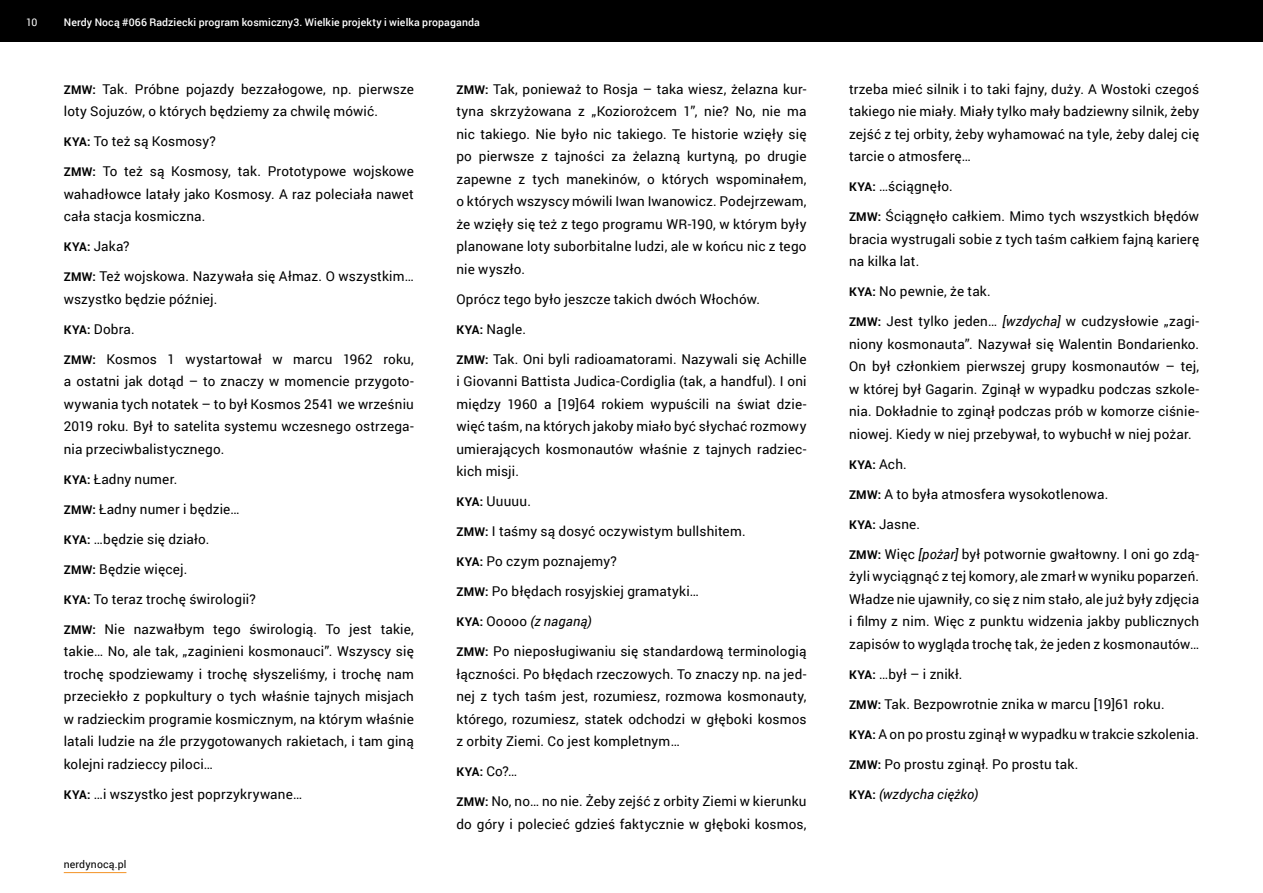
<style>
.page{position:relative;width:1263px;height:893px;background:#fff}
.page>*{position:absolute;margin:0;border:0;box-sizing:border-box;transform-origin:0 0}
.t1{font:13.5px/22.5px "Roboto";letter-spacing:.01em;color:#000;text-align:justify}
.t2{font:italic 13.5px "Roboto";letter-spacing:.005em;color:#000}
.t3{font:700 12px "Roboto";color:#000}
.t4{font:500 10.5px "Roboto";letter-spacing:.01em;color:#fff}
.t5{font:10.5px "Roboto";letter-spacing:.015em;color:#000}
.t6{font:10.5px "Roboto";color:#fff}
.s1{font-weight:700;font-size:12px}
.s2{font-weight:700;font-style:normal;font-size:12px}
.s3{font-style:normal}
.s4{font-weight:400;font-size:13.5px}
.s5{font-style:italic}
</style>
<div class="page">
<hr style="left:64px;top:872px;width:62px;height:1px;background:#f39325">
<div style="left:0;top:0;width:1263px;height:42px;background:#000"></div>
<p class="t6" style="left:26px;top:15px;width:13px">10</p>
<p class="t4" style="left:64px;top:15px;width:418px">Nerdy Nocą #066 Radziecki program kosmiczny3. Wielkie projekty i wielka propaganda</p>
<p class="t1" style="left:64px;top:77px;width:352px"><span class="s1">ZMW:</span> Tak. Próbne pojazdy bezzałogowe, np. pierwsze loty Sojuzów, o których będziemy za chwilę mówić.</p>
<p class="t1" style="left:64px;top:130px;width:154px"><span class="s1">KYA:</span> To też są Kosmosy?</p>
<p class="t1" style="left:64px;top:160px;width:352px"><span class="s1">ZMW:</span> To też są Kosmosy, tak. Prototypowe wojskowe wahadłowce latały jako Kosmosy. A raz poleciała nawet cała stacja kosmiczna.</p>
<p class="t1" style="left:64px;top:235px;width:67px"><span class="s1">KYA:</span> Jaka?</p>
<p class="t1" style="left:64px;top:265px;width:352px"><span class="s1">ZMW:</span> Też wojskowa. Nazywała się Ałmaz. O wszystkim… wszystko będzie później.</p>
<p class="t1" style="left:64px;top:317px;width:72px"><span class="s1">KYA:</span> Dobra.</p>
<p class="t1" style="left:64px;top:347px;width:352px"><span class="s1">ZMW:</span> Kosmos 1 wystartował w marcu 1962 roku, a ostatni jak dotąd – to znaczy w momencie przygoto&shy;wywania tych notatek – to był Kosmos 2541 we wrześniu 2019 roku. Był to satelita systemu wczesnego ostrzega&shy;nia przeciwbalistycznego.</p>
<p class="t1" style="left:64px;top:467px;width:115px"><span class="s1">KYA:</span> Ładny numer.</p>
<p class="t1" style="left:64px;top:497px;width:177px"><span class="s1">ZMW:</span> Ładny numer i będzie…</p>
<p class="t1" style="left:64px;top:527px;width:147px"><span class="s1">KYA:</span> …będzie się działo.</p>
<p class="t1" style="left:64px;top:557px;width:125px"><span class="s1">ZMW:</span> Będzie więcej.</p>
<p class="t1" style="left:64px;top:587px;width:193px"><span class="s1">KYA:</span> To teraz trochę świrologii?</p>
<p class="t1" style="left:64px;top:617px;width:352px"><span class="s1">ZMW:</span> Nie nazwałbym tego świrologią. To jest takie, takie… No, ale tak, „zaginieni kosmonauci”. Wszyscy się trochę spodziewamy i trochę słyszeliśmy, i trochę nam przeciekło z popkultury o tych właśnie tajnych misjach w radzieckim programie kosmicznym, na którym właśnie latali ludzie na źle przygotowanych rakietach, i tam giną kolejni radzieccy piloci…</p>
<p class="t1" style="left:64px;top:782px;width:240px"><span class="s1">KYA:</span> …i wszystko jest poprzykrywane…</p>
<p class="t5" style="left:64px;top:857px;width:64px">nerdynocą.pl</p>
<p class="t1" style="left:456px;top:77px;width:352px"><span class="s1">ZMW:</span> Tak, ponieważ to Rosja – taka wiesz, żelazna kur&shy;tyna skrzyżowana z „Koziorożcem 1”, nie? No, nie ma nic takiego. Nie było nic takiego. Te historie wzięły się po pierwsze z tajności za żelazną kurtyną, po drugie zapewne z tych manekinów, o których wspominałem, o których wszyscy mówili Iwan Iwanowicz. Podejrzewam, że wzięły się też z tego programu WR-190, w którym były planowane loty suborbitalne ludzi, ale w końcu nic z tego nie wyszło.</p>
<p class="t1" style="left:456px;top:287px;width:305px">Oprócz tego było jeszcze takich dwóch Włochów.</p>
<p class="t1" style="left:456px;top:317px;width:71px"><span class="s1">KYA:</span> Nagle.</p>
<p class="t1" style="left:456px;top:347px;width:352px"><span class="s1">ZMW:</span> Tak. Oni byli radioamatorami. Nazywali się Achille i Giovanni Battista Judica-Cordiglia (tak, a handful). I oni między 1960 a [19]64 rokiem wypuścili na świat dzie&shy;więć taśm, na których jakoby miało być słychać rozmowy umierających kosmonautów właśnie z tajnych radziec&shy;kich misji.</p>
<p class="t1" style="left:456px;top:490px;width:76px"><span class="s1">KYA:</span> Uuuuu.</p>
<p class="t1" style="left:456px;top:520px;width:291px"><span class="s1">ZMW:</span> I taśmy są dosyć oczywistym bullshitem.</p>
<p class="t1" style="left:456px;top:550px;width:162px"><span class="s1">KYA:</span> Po czym poznajemy?</p>
<p class="t1" style="left:456px;top:580px;width:244px"><span class="s1">ZMW:</span> Po błędach rosyjskiej gramatyki…</p>
<p class="t2" style="left:456px;top:612px;width:137px"><span class="s2">KYA:</span> <span class="s3">Ooooo</span> (z naganą)</p>
<p class="t1" style="left:456px;top:640px;width:352px"><span class="s1">ZMW:</span> Po nieposługiwaniu się standardową terminologią łączności. Po błędach rzeczowych. To znaczy np. na jed&shy;nej z tych taśm jest, rozumiesz, rozmowa kosmonauty, którego, rozumiesz, statek odchodzi w głęboki kosmos z orbity Ziemi. Co jest kompletnym…</p>
<p class="t3" style="left:456px;top:764px;width:62px">KYA: <span class="s4">Co?…</span></p>
<p class="t1" style="left:456px;top:790px;width:352px"><span class="s1">ZMW:</span> No, no… no nie. Żeby zejść z orbity Ziemi w kierunku do góry i polecieć gdzieś faktycznie w głęboki kosmos,</p>
<p class="t1" style="left:849px;top:77px;width:352px">trzeba mieć silnik i to taki fajny, duży. A Wostoki czegoś takiego nie miały. Miały tylko mały badziewny silnik, żeby zejść z tej orbity, żeby wyhamować na tyle, żeby dalej cię tarcie o atmosferę…</p>
<p class="t1" style="left:849px;top:175px;width:105px"><span class="s1">KYA:</span> …ściągnęło.</p>
<p class="t1" style="left:849px;top:205px;width:352px"><span class="s1">ZMW:</span> Ściągnęło całkiem. Mimo tych wszystkich błędów bracia wystrugali sobie z tych taśm całkiem fajną karierę na kilka lat.</p>
<p class="t1" style="left:849px;top:280px;width:143px"><span class="s1">KYA:</span> No pewnie, że tak.</p>
<p class="t1" style="left:849px;top:310px;width:352px"><span class="s1">ZMW:</span> Jest tylko jeden… <span class="s5">[wzdycha]</span> w cudzysłowie „zagi&shy;niony kosmonauta”. Nazywał się Walentin Bondarienko.<br>On był członkiem pierwszej grupy kosmonautów – tej, w której był Gagarin. Zginął w wypadku podczas szkole&shy;nia. Dokładnie to zginął podczas prób w komorze ciśnie&shy;niowej. Kiedy w niej przebywał, to wybuchł w niej pożar.</p>
<p class="t3" style="left:849px;top:456px;width:59px">KYA: <span class="s4">Ach.</span></p>
<p class="t1" style="left:849px;top:482px;width:261px"><span class="s1">ZMW:</span> A to była atmosfera wysokotlenowa.</p>
<p class="t1" style="left:849px;top:512px;width:73px"><span class="s1">KYA:</span> Jasne.</p>
<p class="t1" style="left:849px;top:542px;width:352px"><span class="s1">ZMW:</span> Więc <span class="s5">[pożar]</span> był potwornie gwałtowny. I oni go zdą&shy;żyli wyciągnąć z tej komory, ale zmarł w wyniku poparzeń.<br>Władze nie ujawniły, co się z nim stało, ale już były zdjęcia i filmy z nim. Więc z punktu widzenia jakby publicznych zapisów to wygląda trochę tak, że jeden z kosmonautów…</p>
<p class="t1" style="left:849px;top:662px;width:115px"><span class="s1">KYA:</span> …był – i znikł.</p>
<p class="t1" style="left:849px;top:692px;width:317px"><span class="s1">ZMW:</span> Tak. Bezpowrotnie znika w marcu [19]61 roku.</p>
<p class="t1" style="left:849px;top:722px;width:352px"><span class="s1">KYA:</span> A on po prostu zginął w wypadku w trakcie szkolenia.</p>
<p class="t1" style="left:849px;top:752px;width:231px"><span class="s1">ZMW:</span> Po prostu zginął. Po prostu tak.</p>
<p class="t2" style="left:849px;top:785px;width:131px"><span class="s2">KYA:</span> (wzdycha ciężko)</p>
</div>
